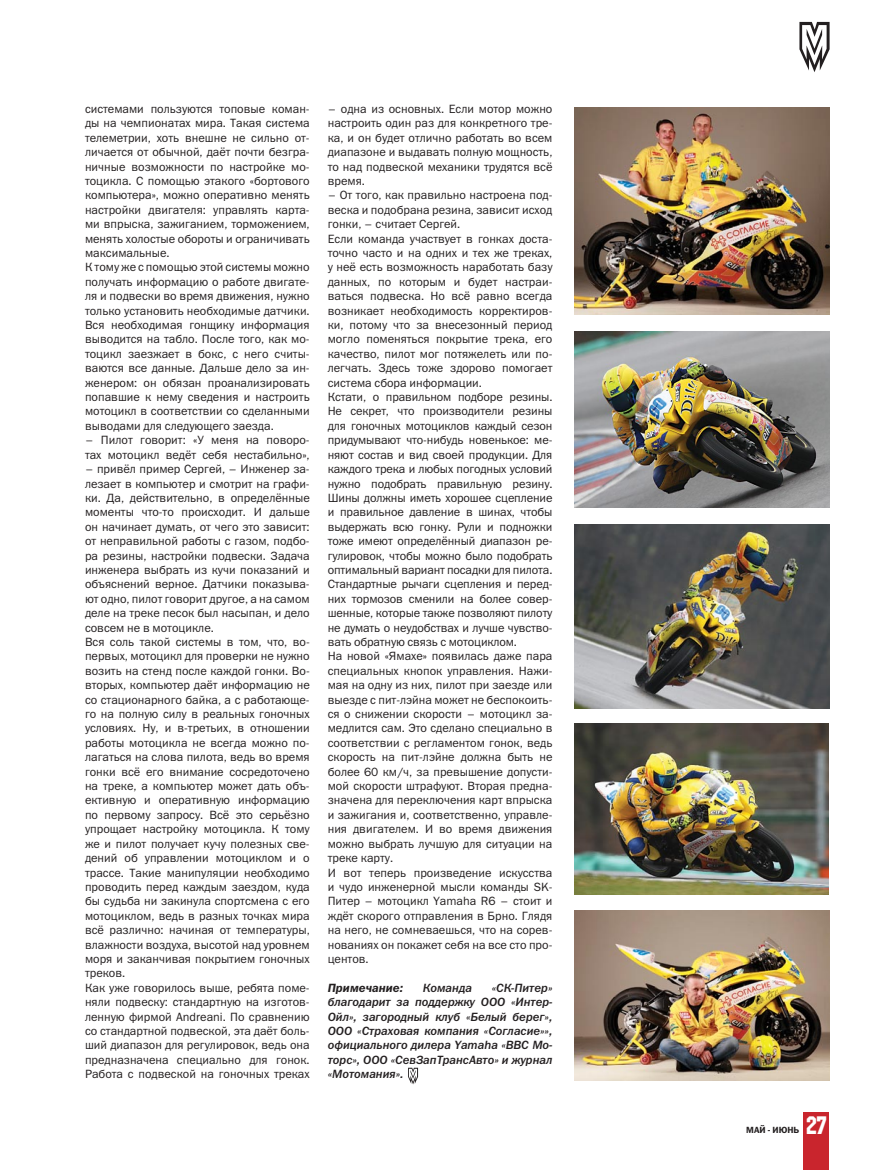
<style>
.page{position:relative;width:893px;height:1170px;background:#fff}
.page>*{position:absolute;margin:0;border:0;box-sizing:border-box;transform-origin:0 0}
.t1{font:24px "Machine SPSL";color:#fff}
.mm_newsText{font:12px/14.4px "Franklin Gothic Book C";color:#231f20;text-align:justify}
.mm_newsText-2{font:italic 12px/14.4px "Franklin Gothic Medium C";color:#231f20;text-align:justify}
.mm_newsText-3{font:italic 12px "Franklin Gothic Demi C";color:#231f20}
.t2{font:9px "Franklin Gothic Demi C";color:#231f20}
</style>
<div class="page">
<svg style="left:799px;top:22px;width:30px;height:50px"></svg>
<div style="left:803px;top:1112px;width:26px;height:57px;background:#c9252d"></div>
<img style="left:574px;top:107px;width:255px;height:208px">
<img style="left:575px;top:331px;width:255px;height:176px">
<img style="left:574px;top:524px;width:255px;height:184px">
<img style="left:575px;top:910px;width:254px;height:170px">
<img style="left:575px;top:723px;width:254px;height:171px">
<svg style="left:408px;top:1067px;width:10px;height:17px"></svg>
<p class="mm_newsText" style="left:85px;top:101px;width:226px">системами пользуются топовые коман&shy;ды на чемпионатах мира. Такая система телеметрии, хоть внешне не сильно от&shy;личается от обычной, даёт почти безгра&shy;ничные возможности по настройке мо&shy;тоцикла. С помощью этакого «бортового компьютера», можно оперативно менять настройки двигателя: управлять карта&shy;ми впрыска, зажиганием, торможением, менять холостые обороты и ограничивать максимальные.</p>
<p class="mm_newsText" style="left:85px;top:260px;width:226px">К тому же с помощью этой системы можно получать информацию о работе двигате&shy;ля и подвески во время движения, нужно только установить необходимые датчики.<br>Вся необходимая гонщику информация выводится на табло. После того, как мо&shy;тоцикл заезжает в бокс, с него считы&shy;ваются все данные. Дальше дело за ин&shy;женером: он обязан проанализировать попавшие к нему сведения и настроить мотоцикл в соответствии со сделанными выводами для следующего заезда.</p>
<p class="mm_newsText" style="left:85px;top:433px;width:226px">– Пилот говорит: «У меня на поворо&shy;тах мотоцикл ведёт себя нестабильно»,</p>
<p class="mm_newsText" style="left:85px;top:461px;width:226px">– привёл пример Сергей, – Инженер за&shy;лезает в компьютер и смотрит на графи&shy;ки. Да, действительно, в определённые моменты что-то происходит. И дальше он начинает думать, от чего это зависит: от неправильной работы с газом, подбо&shy;ра резины, настройки подвески. Задача инженера выбрать из кучи показаний и объяснений верное. Датчики показыва&shy;ют одно, пилот говорит другое, а на самом деле на треке песок был насыпан, и дело совсем не в мотоцикле.</p>
<p class="mm_newsText" style="left:85px;top:634px;width:226px">Вся соль такой системы в том, что, во&shy;первых, мотоцикл для проверки не нужно возить на стенд после каждой гонки. Во&shy;вторых, компьютер даёт информацию не со стационарного байка, а с работающе&shy;го на полную силу в реальных гоночных условиях. Ну, и в-третьих, в отношении работы мотоцикла не всегда можно по&shy;лагаться на слова пилота, ведь во время гонки всё его внимание сосредоточено на треке, а компьютер может дать объ&shy;ективную и оперативную информацию по первому запросу. Всё это серьёзно упрощает настройку мотоцикла. К тому же и пилот получает кучу полезных све&shy;дений об управлении мотоциклом и о трассе. Такие манипуляции необходимо проводить перед каждым заездом, куда бы судьба ни закинула спортсмена с его мотоциклом, ведь в разных точках мира всё различно: начиная от температуры, влажности воздуха, высотой над уровнем моря и заканчивая покрытием гоночных треков.</p>
<p class="mm_newsText" style="left:85px;top:980px;width:226px">Как уже говорилось выше, ребята поме&shy;няли подвеску: стандартную на изготов&shy;ленную фирмой Andreani. По сравнению со стандартной подвеской, эта даёт боль&shy;ший диапазон для регулировок, ведь она предназначена специально для гонок.<br>Работа с подвеской на гоночных треках</p>
<p class="mm_newsText" style="left:328px;top:101px;width:226px">– одна из основных. Если мотор можно настроить один раз для конкретного тре&shy;ка, и он будет отлично работать во всем диапазоне и выдавать полную мощность, то над подвеской механики трудятся всё время.</p>
<p class="mm_newsText" style="left:328px;top:188px;width:226px">– От того, как правильно настроена под&shy;веска и подобрана резина, зависит исход гонки, – считает Сергей.</p>
<p class="mm_newsText" style="left:328px;top:231px;width:226px">Если команда участвует в гонках доста&shy;точно часто и на одних и тех же треках, у неё есть возможность наработать базу данных, по которым и будет настраи&shy;ваться подвеска. Но всё равно всегда возникает необходимость корректиров&shy;ки, потому что за внесезонный период могло поменяться покрытие трека, его качество, пилот мог потяжелеть или по&shy;легчать. Здесь тоже здорово помогает система сбора информации.</p>
<p class="mm_newsText" style="left:328px;top:389px;width:226px">Кстати, о правильном подборе резины.<br>Не секрет, что производители резины для гоночных мотоциклов каждый сезон придумывают что-нибудь новенькое: ме&shy;няют состав и вид своей продукции. Для каждого трека и любых погодных условий нужно подобрать правильную резину.<br>Шины должны иметь хорошее сцепление и правильное давление в шинах, чтобы выдержать всю гонку. Рули и подножки тоже имеют определённый диапазон ре&shy;гулировок, чтобы можно было подобрать оптимальный вариант посадки для пилота.<br>Стандартные рычаги сцепления и перед&shy;них тормозов сменили на более совер&shy;шенные, которые также позволяют пилоту не думать о неудобствах и лучше чувство&shy;вать обратную связь с мотоциклом.</p>
<p class="mm_newsText" style="left:328px;top:649px;width:226px">На новой «Ямахе» появилась даже пара специальных кнопок управления. Нажи&shy;мая на одну из них, пилот при заезде или выезде с пит-лэйна может не беспокоить&shy;ся о снижении скорости – мотоцикл за&shy;медлится сам. Это сделано специально в соответствии с регламентом гонок, ведь скорость на пит-лэйне должна быть не более 60 км/ч, за превышение допусти&shy;мой скорости штрафуют. Вторая предна&shy;значена для переключения карт впрыска и зажигания и, соответственно, управле&shy;ния двигателем. И во время движения можно выбрать лучшую для ситуации на треке карту.</p>
<p class="mm_newsText" style="left:328px;top:865px;width:226px">И вот теперь произведение искусства и чудо инженерной мысли команды SK-Питер – мотоцикл Yamaha R6 – стоит и ждёт скорого отправления в Брно. Глядя на него, не сомневаешься, что на сорев&shy;нованиях он покажет себя на все сто про&shy;центов.</p>
<p class="mm_newsText-3" style="left:328px;top:980px;width:77px">Примечание:</p>
<p class="mm_newsText-2" style="left:423px;top:980px;width:51px">Команда</p>
<p class="mm_newsText-2" style="left:328px;top:980px;width:226px;text-indent:164px">«СК-Питер» благодарит за поддержку ООО «Интер-Ойл», загородный клуб «Белый берег», ООО «Страховая компания «Согласие»», официального дилера Yamaha «ВВС Мо&shy;торс», ООО «СевЗапТрансАвто» и журнал «Мотомания».</p>
<p class="t2" style="left:746px;top:1124px;width:55px">МАЙ - ИЮНЬ</p>
<p class="t1" style="left:806px;top:1111px;width:21px">27</p>
</div>
